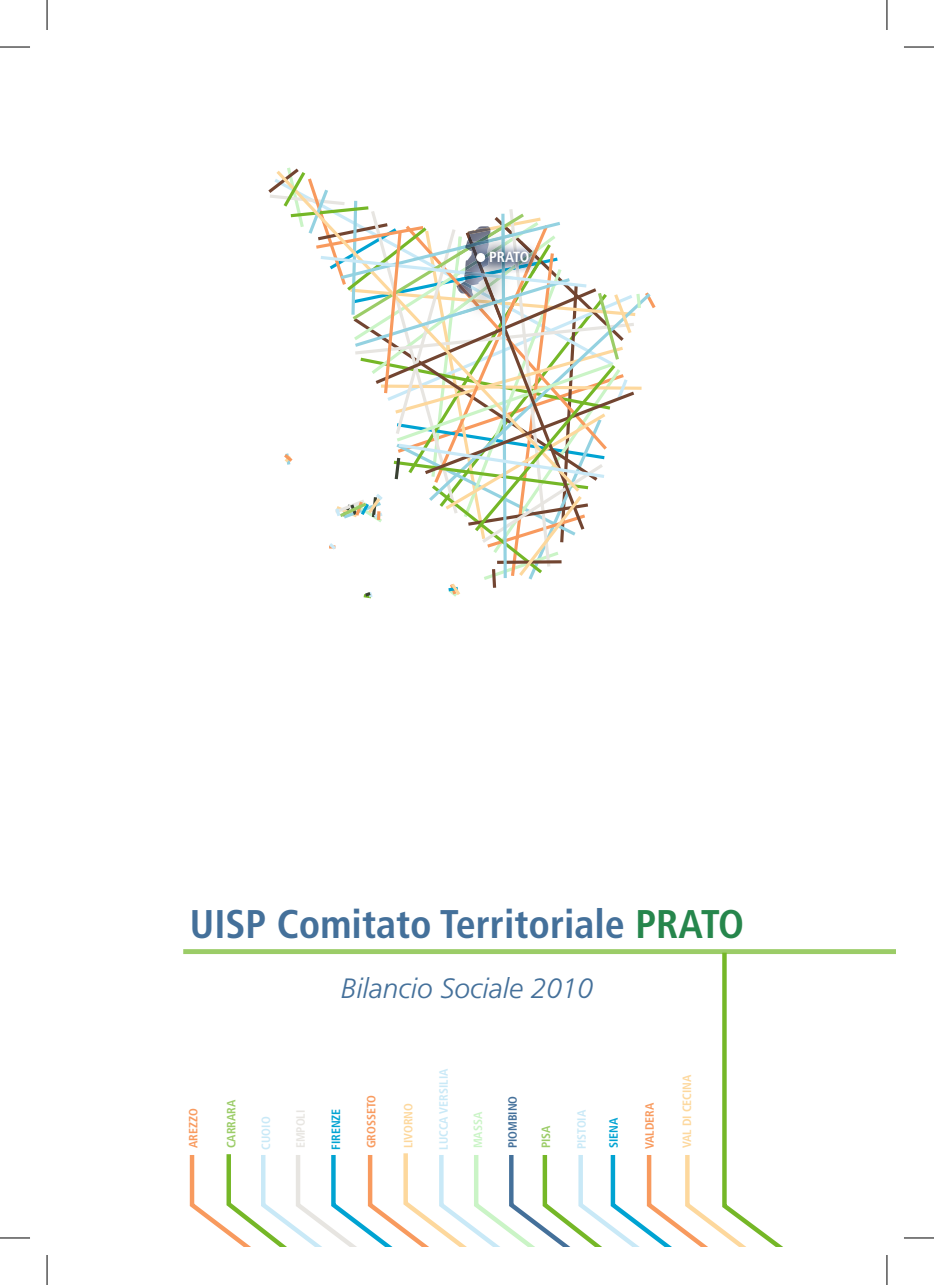
<style>
.page{position:relative;width:934px;height:1285px;background:#fff}
.page>*{position:absolute;margin:0;border:0;box-sizing:border-box;transform-origin:0 0}
.t1{font:700 condensed 40px "Frutiger";color:#44709a}
.t2{font:italic 300 28px "Frutiger";color:#44709a}
.t3{font:700 condensed 14.8px "Frutiger";letter-spacing:-.02em;color:#fff}
.t4{font:700 condensed 12px "Frutiger";color:#c9e9f7}
.t5{font:700 condensed 12px "Frutiger";color:#f89a5e}
.t6{font:700 condensed 12px "Frutiger";color:#fdd89d}
.t7{font:700 condensed 12px "Frutiger";color:#00a3d2}
.t8{font:700 condensed 12px "Frutiger";color:#9bcc67}
.t9{font:700 condensed 12px "Frutiger";color:#44709a}
.t10{font:700 condensed 12px "Frutiger";color:#e7e5e1}
.t11{font:700 condensed 12px "Frutiger";color:#caf4c6}
.s1{color:#26864c}
</style>
<div class="page">
<div style="left:183px;top:949px;width:712px;height:5px;background:#9bcc67"></div>
<svg style="left:187px;top:949px;width:662px;height:297px"></svg>
<svg style="left:268px;top:167px;width:388px;height:432px"></svg>
<div style="left:476px;top:253px;width:8px;height:8px;background:#fff;border-radius:50%"></div>
<div style="left:476px;top:253px;width:9px;height:9px;border:1px solid #fff;border-radius:50%"></div>
<hr style="left:0;top:47px;width:30px;height:1px;background:#000">
<hr style="left:903px;top:47px;width:30px;height:1px;background:#000">
<hr style="left:0;top:1237px;width:30px;height:1px;background:#000">
<hr style="left:903px;top:1237px;width:30px;height:1px;background:#000">
<hr style="left:47px;top:0;width:1px;height:30px;background:#000">
<hr style="left:47px;top:1255px;width:1px;height:30px;background:#000">
<hr style="left:886px;top:0;width:1px;height:30px;background:#000">
<hr style="left:886px;top:1255px;width:1px;height:30px;background:#000">
<p class="t3" style="left:489px;top:248px;width:41px">PRATO</p>
<p class="t1" style="left:190px;top:900px;width:555px">UISP Comitato Territoriale <span class="s1">PRATO</span></p>
<p class="t2" style="left:341px;top:972px;width:254px">Bilancio Sociale 2010</p>
<p class="t5" style="left:186px;top:1148px;width:41px;rotate:-90deg">AREZZO</p>
<p class="t8" style="left:224px;top:1148px;width:50px;rotate:-90deg">CARRARA</p>
<p class="t4" style="left:258px;top:1149px;width:34px;rotate:-90deg">CUOIO</p>
<p class="t10" style="left:293px;top:1148px;width:40px;rotate:-90deg">EMPOLI</p>
<p class="t7" style="left:329px;top:1149px;width:43px;rotate:-90deg">FIRENZE</p>
<p class="t5" style="left:364px;top:1148px;width:55px;rotate:-90deg">GROSSETO</p>
<p class="t6" style="left:401px;top:1148px;width:47px;rotate:-90deg">LIVORNO</p>
<p class="t4" style="left:436px;top:1149px;width:82px;rotate:-90deg">LUCCA VERSILIA</p>
<p class="t11" style="left:470px;top:1148px;width:38px;rotate:-90deg">MASSA</p>
<p class="t9" style="left:505px;top:1148px;width:54px;rotate:-90deg">PIOMBINO</p>
<p class="t8" style="left:538px;top:1148px;width:24px;rotate:-90deg">PISA</p>
<p class="t4" style="left:574px;top:1149px;width:41px;rotate:-90deg">PISTOIA</p>
<p class="t7" style="left:606px;top:1148px;width:32px;rotate:-90deg">SIENA</p>
<p class="t5" style="left:642px;top:1149px;width:48px;rotate:-90deg">VALDERA</p>
<p class="t6" style="left:679px;top:1148px;width:75px;rotate:-90deg">VAL DI CECINA</p>
</div>
